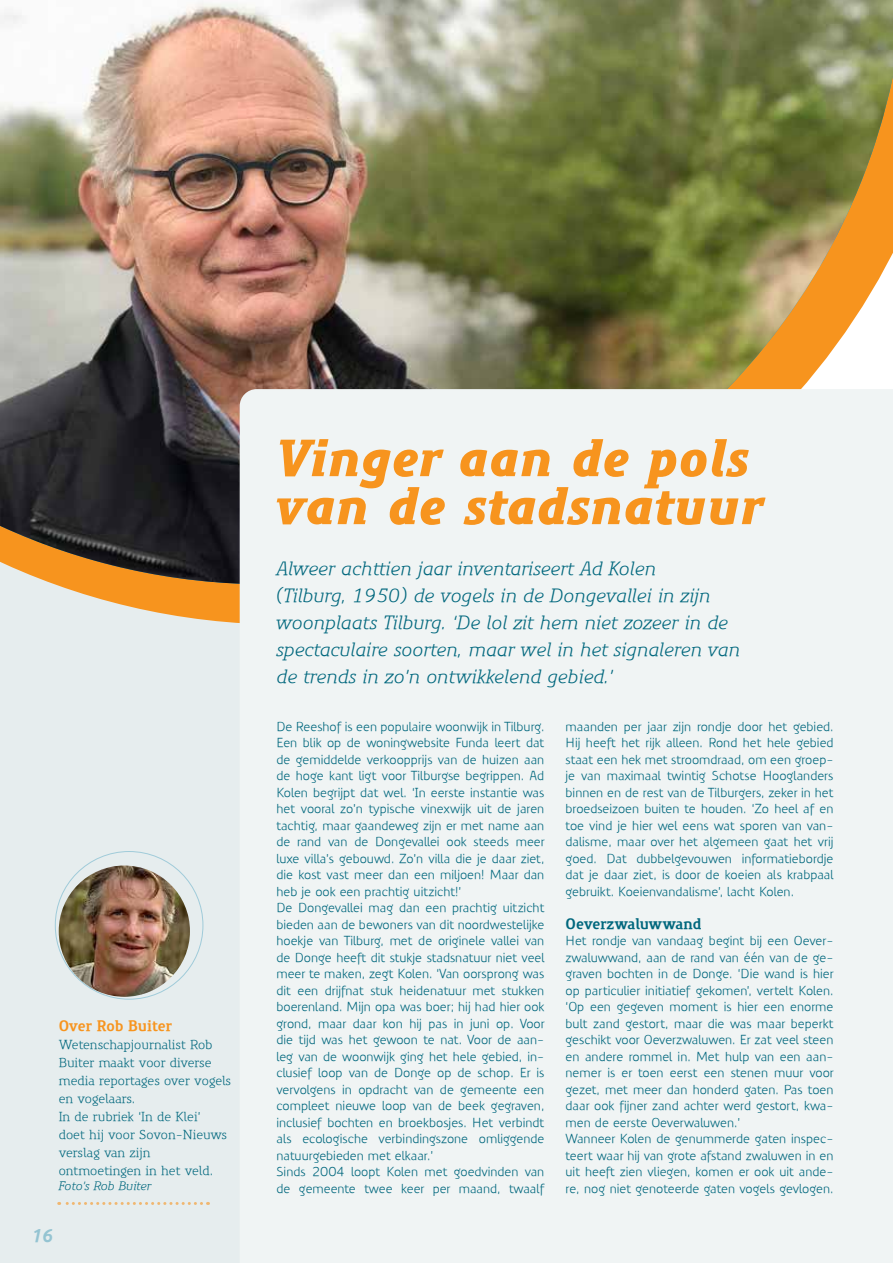
<style>
.page{position:relative;width:893px;height:1263px;background:#fff}
.page>*{position:absolute;margin:0;border:0;box-sizing:border-box;transform-origin:0 0}
.t1{font:italic 900 51px/48px "Precious Serif Ult";color:#f7941e}
.t2{font:italic 18.75px/27px "Precious Serif";color:#00677d}
.t3{font:italic 700 18px "Precious Sans";color:#3397b9}
.t4{font:700 15px "Precious Serif";letter-spacing:-.01em;color:#00677d}
.t5{font:700 15px "Precious Serif";color:#f7941e}
.t6{font:12.75px/16.5px "Precious Sans";color:#00677d}
.t7{font:12.75px/18px "Precious Serif";color:#00677d}
.t8{font:italic 12px "Precious Serif";letter-spacing:-.005em;color:#00677d}
</style>
<div class="page">
<div style="left:0;top:0;width:268px;height:1263px;background:#e6edee"></div>
<img style="left:59px;top:865px;width:131px;height:132px;border-radius:66px">
<img style="left:0;top:0;width:893px;height:584px">
<div style="left:240px;top:389px;width:653px;height:874px;background:#f0f4f4"></div>
<svg style="left:59px;top:1202px;width:149px;height:3px"></svg>
<p class="t5" style="left:59px;top:1016px;width:115px">Over Rob Buiter</p>
<p class="t7" style="left:59px;top:1035px;width:174px">Wetenschapjournalist Rob<br>Buiter maakt voor diverse media reportages over vogels en vogelaars.<br>In de rubriek ‘In de Klei’<br>doet hij voor Sovon-Nieuws verslag van zijn ontmoetingen in het veld.</p>
<p class="t8" style="left:59px;top:1178px;width:94px">Foto’s Rob Buiter</p>
<h3 class="t3" style="left:32px;top:1224px;width:23px">16</h3>
<h1 class="t1" style="left:276px;top:435px;width:488px">Vinger aan de pols van de stadsnatuur</h1>
<p class="t2" style="left:276px;top:555px;width:465px">Alweer achttien jaar inventariseert Ad Kolen<br>(Tilburg, 1950) de vogels in de Dongevallei in zijn woonplaats Tilburg. ‘De lol zit hem niet zozeer in de spectaculaire soorten, maar wel in het signaleren van de trends in zo’n ontwikkelend gebied.’</p>
<p class="t6" style="left:276px;top:718px;width:270px">De Reeshof is een populaire woonwijk in Tilburg.<br>Een blik op de woningwebsite Funda leert dat de gemiddelde verkoopprijs van de huizen aan de hoge kant ligt voor Tilburgse begrippen. Ad Kolen begrijpt dat wel. ‘In eerste instantie was het vooral zo’n typische vinexwijk uit de jaren tachtig, maar gaandeweg zijn er met name aan de rand van de Dongevallei ook steeds meer luxe villa’s gebouwd. Zo’n villa die je daar ziet, die kost vast meer dan een miljoen! Maar dan heb je ook een prachtig uitzicht!’<br>De Dongevallei mag dan een prachtig uitzicht bieden aan de bewoners van dit noordwestelijke hoekje van Tilburg, met de originele vallei van de Donge heeft dit stukje stadsnatuur niet veel meer te maken, zegt Kolen. ‘Van oorsprong was dit een drijfnat stuk heidenatuur met stukken boerenland. Mijn opa was boer; hij had hier ook grond, maar daar kon hij pas in juni op. Voor die tijd was het gewoon te nat. Voor de aan&shy;leg van de woonwijk ging het hele gebied, in&shy;clusief loop van de Donge op de schop. Er is vervolgens in opdracht van de gemeente een compleet nieuwe loop van de beek gegraven, inclusief bochten en broekbosjes. Het verbindt als ecologische verbindingszone omliggende natuurgebieden met elkaar.’<br>Sinds 2004 loopt Kolen met goedvinden van de gemeente twee keer per maand, twaalf</p>
<p class="t6" style="left:566px;top:718px;width:270px;text-align:justify">maanden per jaar zijn rondje door het gebied.<br>Hij heeft het rijk alleen. Rond het hele gebied staat een hek met stroomdraad, om een groep&shy;je van maximaal twintig Schotse Hooglanders binnen en de rest van de Tilburgers, zeker in het broedseizoen buiten te houden. ‘Zo heel af en toe vind je hier wel eens wat sporen van van&shy;dalisme, maar over het algemeen gaat het vrij goed. Dat dubbelgevouwen informatiebordje dat je daar ziet, is door de koeien als krabpaal gebruikt. Koeienvandalisme’, lacht Kolen.</p>
<p class="t4" style="left:566px;top:914px;width:137px">Oeverzwaluwwand</p>
<p class="t6" style="left:566px;top:932px;width:270px">Het rondje van vandaag begint bij een Oever&shy;zwaluwwand, aan de rand van één van de ge&shy;graven bochten in de Donge. ‘Die wand is hier op particulier initiatief gekomen’, vertelt Kolen. ‘Op een gegeven moment is hier een enorme bult zand gestort, maar die was maar beperkt geschikt voor Oeverzwaluwen. Er zat veel steen en andere rommel in. Met hulp van een aan&shy;nemer is er toen eerst een stenen muur voor gezet, met meer dan honderd gaten. Pas toen daar ook fijner zand achter werd gestort, kwa&shy;men de eerste Oeverwaluwen.’<br>Wanneer Kolen de genummerde gaten inspec&shy;teert waar hij van grote afstand zwaluwen in en uit heeft zien vliegen, komen er ook uit ande&shy;re, nog niet genoteerde gaten vogels gevlogen.</p>
</div>
